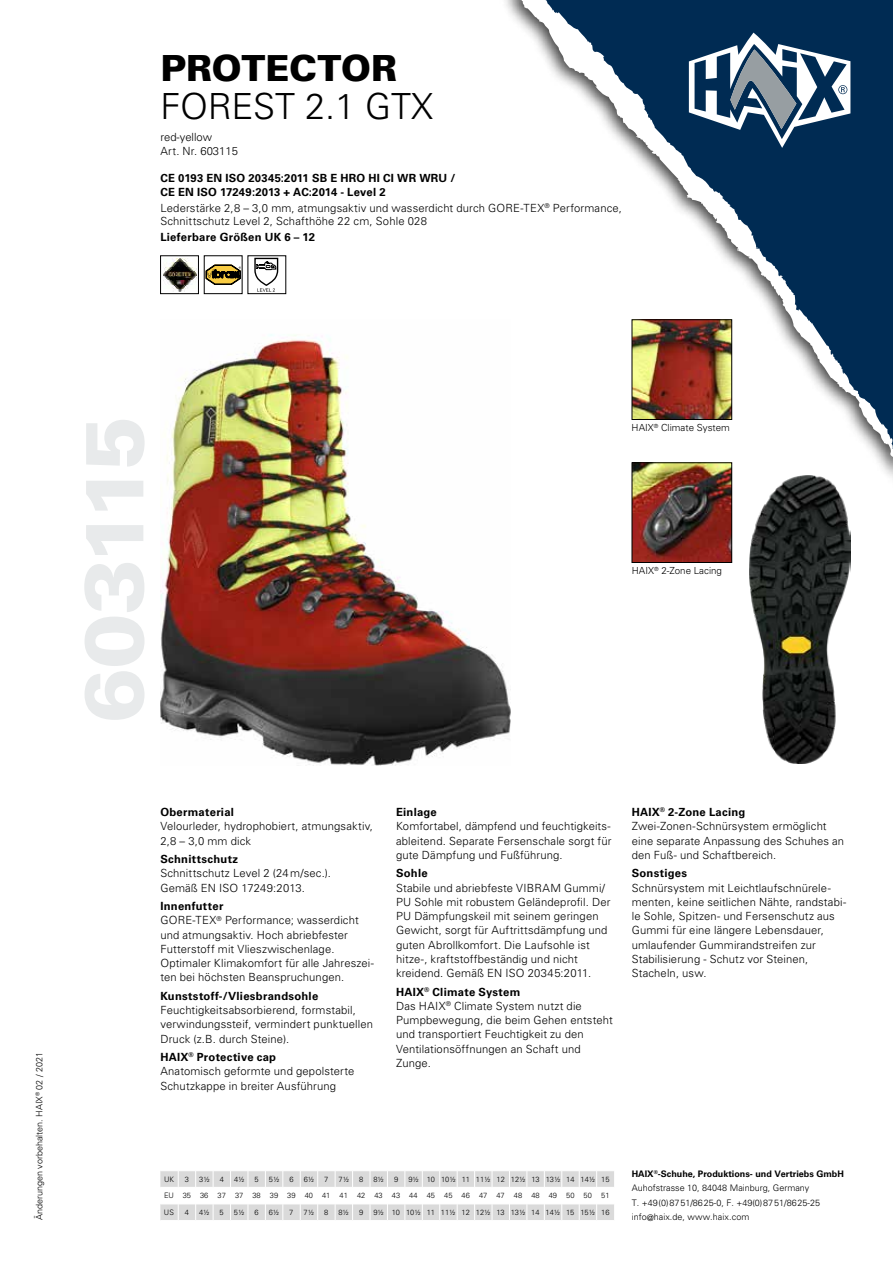
<style>
.page{position:relative;width:893px;height:1263px;background:#fff}
.page>*{position:absolute;margin:0;border:0;box-sizing:border-box;transform-origin:0 0}
.t1{font:900 82.5px "Univers LT Std";letter-spacing:-.055em;color:#e8eaeb}
.t2{font:300 36px "Univers LT Std";letter-spacing:-.005em;color:#000}
.t3{font:900 36px "Univers LT Std";letter-spacing:-.005em;color:#000}
.t4{font:300 11.25px/14.2px "Univers LT Std";letter-spacing:.01em;color:#000}
.t5{font:700 11.25px/13.5px "Univers LT Std";letter-spacing:.025em;color:#000}
.t6{font:300 9.75px "Univers LT Std";color:#000}
.t7{font:300 9px/14.2px "Univers LT Std";color:#000}
.t8{font:300 7.5px "Univers LT Std";color:#000}
.s1{font-weight:700}
</style>
<div class="page">
<svg style="left:533px;top:0;width:360px;height:466px"></svg>
<svg style="left:689px;top:33px;width:161px;height:115px"></svg>
<img style="left:160px;top:334px;width:350px;height:432px">
<img style="left:750px;top:476px;width:100px;height:287px">
<img style="left:634px;top:321px;width:96px;height:97px">
<div style="left:632px;top:319px;width:100px;height:101px;border:1px solid #000"></div>
<img style="left:634px;top:464px;width:96px;height:97px">
<div style="left:632px;top:462px;width:100px;height:101px;border:1px solid #000"></div>
<svg style="left:160px;top:1171px;width:454px;height:49px"></svg>
<img style="left:163px;top:258px;width:33px;height:33px">
<div style="left:160px;top:256px;width:39px;height:38px;border:1px solid #000"></div>
<svg style="left:206px;top:264px;width:34px;height:21px"></svg>
<div style="left:204px;top:256px;width:38px;height:38px;border:1px solid #000"></div>
<svg style="left:254px;top:258px;width:25px;height:34px"></svg>
<h2 class="t3" style="left:160px;top:46px;width:238px">PROTECTOR</h2>
<h2 class="t2" style="left:160px;top:84px;width:274px">FOREST 2.1 GTX</h2>
<p class="t4" style="left:160px;top:130px;width:79px">red-yellow<br>Art. Nr. 603115</p>
<p class="t5" style="left:160px;top:172px;width:297px">CE 0193 EN ISO 20345:2011 SB E HRO HI CI WR WRU /<br>CE EN ISO 17249:2013 + AC:2014 - Level 2</p>
<p class="t4" style="left:160px;top:201px;width:463px;line-height:13.5px">Lederstärke 2,8 – 3,0 mm, atmungsaktiv und wasserdicht durch GORE-TEX<sup>®</sup> Performance,<br>Schnittschutz Level 2, Schafthöhe 22 cm, Sohle 028</p>
<p class="t5" style="left:160px;top:230px;width:156px">Lieferbare Größen UK 6 – 12</p>
<p class="t7" style="left:32px;top:1220px;width:170px;rotate:-90deg">Änderungen vorbehalten. HAIX<sup>®</sup> 02 / 2021</p>
<h1 class="t1" style="left:62px;top:723px;width:309px;rotate:-90deg">603115</h1>
<p class="t6" style="left:632px;top:422px;width:100px">HAIX<sup>®</sup> Climate System</p>
<p class="t6" style="left:632px;top:565px;width:92px">HAIX<sup>®</sup> 2-Zone Lacing</p>
<p class="t5" style="left:160px;top:805px;width:75px">Obermaterial</p>
<p class="t4" style="left:160px;top:819px;width:214px">Velourleder, hydrophobiert, atmungsaktiv,<br>2,8 – 3,0 mm dick</p>
<p class="t5" style="left:160px;top:852px;width:79px">Schnittschutz</p>
<p class="t4" style="left:160px;top:866px;width:172px">Schnittschutz Level 2 (24m/sec.).<br>Gemäß EN ISO 17249:2013.</p>
<p class="t4" style="left:160px;top:899px;width:215px"><span class="s1">Innenfutter<br></span>GORE-TEX<sup>®</sup> Performance; wasserdicht und atmungsaktiv. Hoch abriebfester Futterstoff mit Vlieszwischenlage.<br>Optimaler Klimakomfort für alle Jahreszei&shy;ten bei höchsten Beanspruchungen.</p>
<p class="t5" style="left:160px;top:989px;width:159px">Kunststoff-/Vliesbrandsohle</p>
<p class="t4" style="left:160px;top:1003px;width:214px">Feuchtigkeitsabsorbierend, formstabil, verwindungssteif, vermindert punktuellen<br>Druck (z.B. durch Steine).</p>
<p class="t4" style="left:160px;top:1050px;width:196px"><span class="s1">HAIX</span><sup>®</sup> <span class="s1">Protective cap<br></span>Anatomisch geformte und gepolsterte<br>Schutzkappe in breiter Ausführung</p>
<p class="t5" style="left:396px;top:805px;width:42px">Einlage</p>
<p class="t4" style="left:396px;top:819px;width:217px;text-align:justify">Komfortabel, dämpfend und feuchtigkeits&shy;ableitend. Separate Fersenschale sorgt für gute Dämpfung und Fußführung.</p>
<p class="t5" style="left:396px;top:867px;width:33px">Sohle</p>
<p class="t4" style="left:396px;top:880px;width:216px">Stabile und abriebfeste VIBRAM Gummi/ PU Sohle mit robustem Geländeprofil. Der PU Dämpfungskeil mit seinem geringen Gewicht, sorgt für Auftrittsdämpfung und guten Abrollkomfort. Die Laufsohle ist hitze-, kraftstoffbeständig und nicht kreidend. Gemäß EN ISO 20345:2011.</p>
<p class="t4" style="left:396px;top:984px;width:218px"><span class="s1">HAIX</span><sup>®</sup> <span class="s1">Climate System<br></span>Das HAIX<sup>®</sup> Climate System nutzt die<br>Pumpbewegung, die beim Gehen entsteht und transportiert Feuchtigkeit zu den<br>Ventilationsöffnungen an Schaft und<br>Zunge.</p>
<p class="t4" style="left:632px;top:805px;width:214px"><span class="s1">HAIX</span><sup>®</sup> <span class="s1">2-Zone Lacing<br></span>Zwei-Zonen-Schnürsystem ermöglicht eine separate Anpassung des Schuhes an den Fuß- und Schaftbereich.</p>
<p class="t5" style="left:632px;top:867px;width:57px">Sonstiges</p>
<p class="t4" style="left:632px;top:880px;width:216px">Schnürsystem mit Leichtlaufschnürele&shy;menten, keine seitlichen Nähte, randstabi&shy;le Sohle, Spitzen- und Fersenschutz aus Gummi für eine längere Lebensdauer, umlaufender Gummirandstreifen zur Stabilisierung - Schutz vor Steinen, Stacheln, usw.</p>
<p class="t8" style="left:164px;top:1174px;width:11px">UK</p>
<p class="t8" style="left:185px;top:1174px;width:6px">3</p>
<p class="t8" style="left:199px;top:1174px;width:12px">3½</p>
<p class="t8" style="left:220px;top:1174px;width:6px">4</p>
<p class="t8" style="left:234px;top:1174px;width:12px">4½</p>
<p class="t8" style="left:255px;top:1174px;width:6px">5</p>
<p class="t8" style="left:269px;top:1174px;width:12px">5½</p>
<p class="t8" style="left:289px;top:1174px;width:6px">6</p>
<p class="t8" style="left:304px;top:1174px;width:12px">6½</p>
<p class="t8" style="left:324px;top:1174px;width:6px">7</p>
<p class="t8" style="left:339px;top:1174px;width:12px">7½</p>
<p class="t8" style="left:359px;top:1174px;width:6px">8</p>
<p class="t8" style="left:373px;top:1174px;width:12px">8½</p>
<p class="t8" style="left:394px;top:1174px;width:6px">9</p>
<p class="t8" style="left:408px;top:1174px;width:203px">9½ 10 10½ 11 11½ 12 12½ 13 13½ 14 14½ 15</p>
<p class="t8" style="left:164px;top:1191px;width:447px">EU 35 36 37 37 38 39 39 40 41 41 42 43 43 44 45 45 46 47 47 48 48 49 50 50 51</p>
<p class="t8" style="left:164px;top:1208px;width:11px">US</p>
<p class="t8" style="left:185px;top:1208px;width:6px">4</p>
<p class="t8" style="left:199px;top:1208px;width:12px">4½</p>
<p class="t8" style="left:220px;top:1208px;width:6px">5</p>
<p class="t8" style="left:234px;top:1208px;width:12px">5½</p>
<p class="t8" style="left:254px;top:1208px;width:6px">6</p>
<p class="t8" style="left:269px;top:1208px;width:12px">6½</p>
<p class="t8" style="left:289px;top:1208px;width:6px">7</p>
<p class="t8" style="left:304px;top:1208px;width:12px">7½</p>
<p class="t8" style="left:324px;top:1208px;width:6px">8</p>
<p class="t8" style="left:338px;top:1208px;width:12px">8½</p>
<p class="t8" style="left:359px;top:1208px;width:6px">9</p>
<p class="t8" style="left:373px;top:1208px;width:238px">9½ 10 10½ 11 11½ 12 12½ 13 13½ 14 14½ 15 15½ 16</p>
<p class="t7" style="left:632px;top:1167px;width:214px"><span class="s1">HAIX</span><sup>®</sup><span class="s1">-Schuhe, Produktions- und Vertriebs GmbH </span>Auhofstrasse 10, 84048 Mainburg, Germany<br>T. +49(0)8751/8625-0, F. +49(0)8751/8625-25 info@haix.de, www.haix.com</p>
</div>
